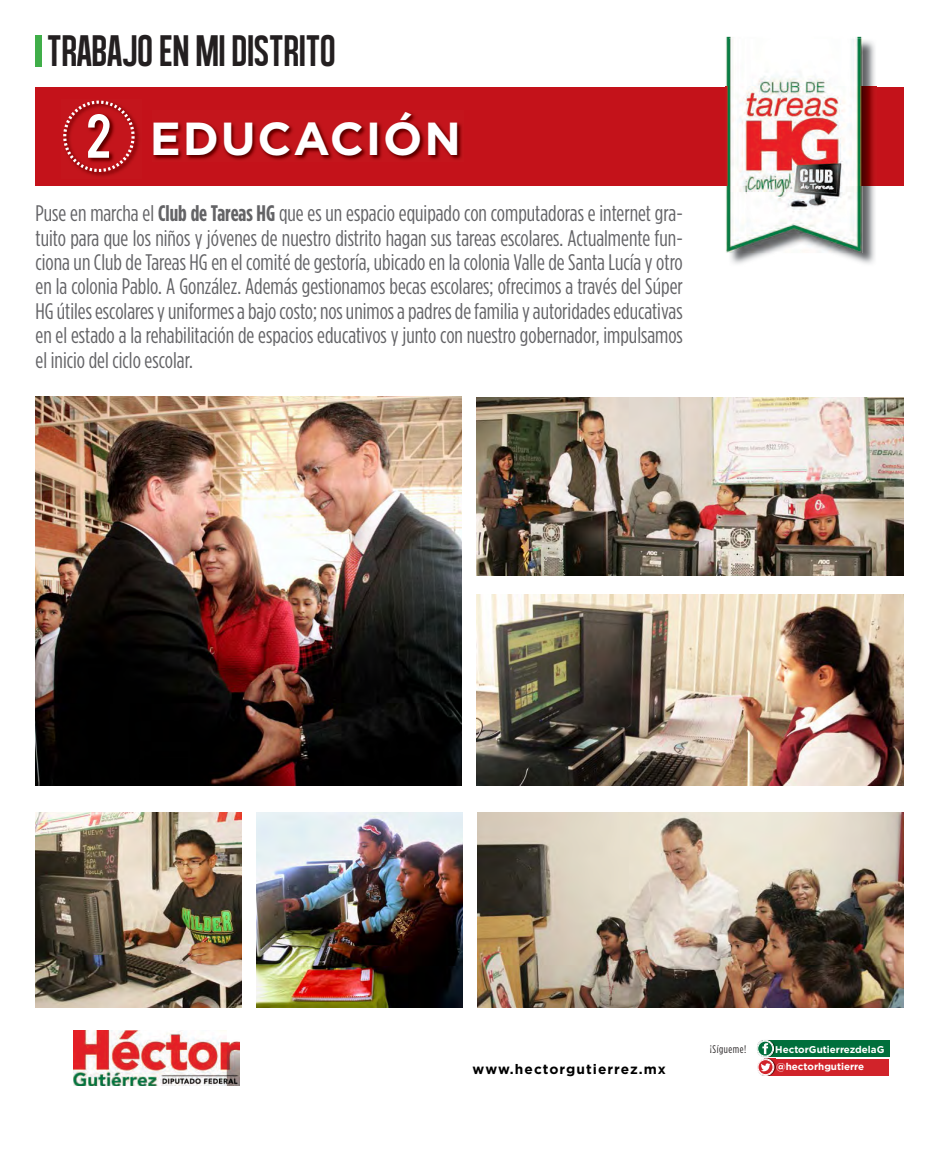
<style>
.page{position:relative;width:939px;height:1152px;background:#fff}
.page>*{position:absolute;margin:0;border:0;box-sizing:border-box;transform-origin:0 0}
.t1{font:700 46.25px "Gotham HTF";letter-spacing:.04em;color:#fff}
.t2{font:45px "Alegre Sans";color:#231f20}
.t3{font:condensed 22.5px/24.4px "Gotham HTF";color:#636366;text-align:justify}
.t4{font:700 13.75px "Gotham HTF";letter-spacing:.075em;color:#000}
.t5{font:condensed 11px "Gotham HTF";letter-spacing:.05em;color:#231f20}
.t6{font:700 9.88px/17.5px "Gotham HTF";color:#fff}
.s1{font-weight:700}
</style>
<div class="page">
<div style="left:36px;top:35px;width:6px;height:31px;background:#40ae49"></div>
<div style="left:35px;top:87px;width:869px;height:99px;background:#c4121a"></div>
<img style="left:153px;top:112px;width:309px;height:48px">
<img style="left:35px;top:812px;width:206px;height:195px">
<img style="left:477px;top:812px;width:427px;height:195px">
<img style="left:256px;top:812px;width:206px;height:195px">
<img style="left:477px;top:398px;width:427px;height:178px">
<img style="left:477px;top:594px;width:427px;height:191px">
<img style="left:36px;top:396px;width:426px;height:389px">
<img style="left:85px;top:100px;width:54px;height:76px">
<svg style="left:63px;top:101px;width:72px;height:71px"></svg>
<img style="left:730px;top:40px;width:146px;height:224px">
<img style="left:863px;top:87px;width:13px;height:99px">
<img style="left:726px;top:37px;width:136px;height:216px">
<img style="left:729px;top:39px;width:134px;height:214px">
<img style="left:74px;top:1030px;width:165px;height:55px">
<div style="left:765px;top:1058px;width:124px;height:17px;background:#d1232a"></div>
<div style="left:763px;top:1040px;width:126px;height:16px;background:#006f3c"></div>
<img style="left:757px;top:1040px;width:18px;height:36px">
<img style="left:768px;top:1040px;width:7px;height:16px">
<svg style="left:757px;top:1040px;width:17px;height:17px"></svg>
<div style="left:757px;top:1040px;width:17px;height:17px;border:1px solid #fff;border-radius:50%"></div>
<div style="left:757px;top:1041px;width:16px;height:15px;border:1px solid #fff;border-radius:50%"></div>
<img style="left:768px;top:1058px;width:7px;height:17px">
<svg style="left:757px;top:1058px;width:17px;height:17px"></svg>
<div style="left:757px;top:1058px;width:17px;height:17px;border:1px solid #fff;border-radius:50%"></div>
<div style="left:758px;top:1059px;width:15px;height:15px;border:1px solid #fff;border-radius:50%"></div>
<svg style="left:762px;top:1043px;width:6px;height:11px"></svg>
<svg style="left:761px;top:1063px;width:10px;height:8px"></svg>
<h2 class="t2" style="left:47px;top:26px;width:290px">TRABAJO EN MI DISTRITO</h2>
<h1 class="t1" style="left:150px;top:112px;width:313px">EDUCACIÓN</h1>
<p class="t3" style="left:36px;top:201px;width:649px">Puse en marcha el <span class="s1">Club de Tareas HG</span> que es un espacio equipado con computadoras e internet gra&shy;tuito para que los niños y jóvenes de nuestro distrito hagan sus tareas escolares. Actualmente fun&shy;ciona un Club de Tareas HG en el comité de gestoría, ubicado en la colonia Valle de Santa Lucía y otro en la colonia Pablo. A González. Además gestionamos becas escolares; ofrecimos a través del Súper HG útiles escolares y uniformes a bajo costo; nos unimos a padres de familia y autoridades educativas en el estado a la rehabilitación de espacios educativos y junto con nuestro gobernador, impulsamos el inicio del ciclo escolar.</p>
<p class="t4" style="left:473px;top:1061px;width:195px">www.hectorgutierrez.mx</p>
<p class="t5" style="left:710px;top:1043px;width:38px">¡Sígueme!</p>
<p class="t6" style="left:775px;top:1040px;width:111px">HectorGutierrezdelaG @hectorhgutierre</p>
</div>
